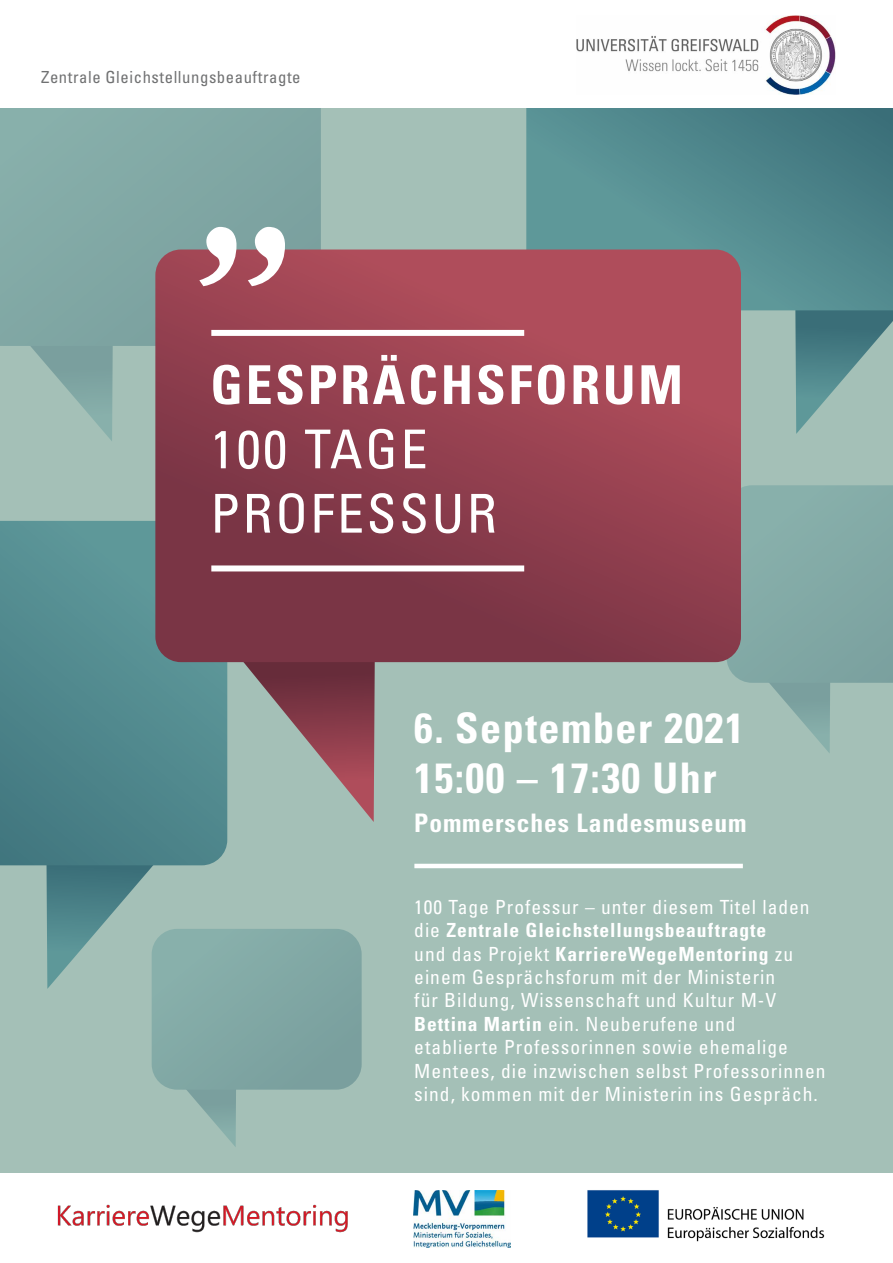
<style>
.page{position:relative;width:893px;height:1263px;background:#a4c0b7}
.page>*{position:absolute;margin:0;border:0;box-sizing:border-box;transform-origin:0 0}
.t1{font:177.3px "Arbutus Slab";color:#fff}
.t2{font:condensed 53.55px/64.3px "Univers LT Pro";letter-spacing:.05em;color:#fff}
.t3{font:700 condensed 53.55px "Univers LT Pro";letter-spacing:.05em;color:#fff}
.t4{font:700 condensed 42.15px/50.6px "Univers LT Pro";letter-spacing:.035em;color:#fff}
.t5{font:700 condensed 25.5px "Univers LT Pro";letter-spacing:.035em;color:#fff}
.t6{font:condensed 19.5px/23.4px "Univers LT Pro";letter-spacing:.05em;color:#fff}
.t7{font:condensed 16.65px "Univers LT Pro";letter-spacing:.035em;color:#707172}
.s1{font-weight:700}
</style>
<div class="page">
<svg style="left:795px;top:310px;width:98px;height:124px"></svg>
<svg style="left:526px;top:107px;width:367px;height:203px;background:#538a8f"></svg>
<svg style="left:46px;top:865px;width:115px;height:124px"></svg>
<svg style="left:0;top:521px;width:227px;height:344px;background:#51898e"></svg>
<svg style="left:30px;top:346px;width:83px;height:95px"></svg>
<div style="left:0;top:107px;width:321px;height:239px;background:#81a8a5"></div>
<svg style="left:727px;top:485px;width:166px;height:268px"></svg>
<svg style="left:187px;top:1090px;width:49px;height:57px"></svg>
<div style="left:152px;top:929px;width:210px;height:161px;background:#81a7a4;border-radius:26px"></div>
<svg style="left:238px;top:662px;width:137px;height:160px"></svg>
<svg style="left:155px;top:249px;width:586px;height:413px;background:#93404f"></svg>
<div style="left:211px;top:565px;width:313px;height:6px;background:#fff"></div>
<hr style="left:414px;top:864px;width:329px;height:4px;background:#fff">
<div style="left:211px;top:330px;width:313px;height:6px;background:#fff"></div>
<div style="left:0;top:1173px;width:893px;height:90px;background:#fff"></div>
<img style="left:57px;top:1204px;width:291px;height:29px">
<img style="left:587px;top:1190px;width:238px;height:52px">
<img style="left:414px;top:1190px;width:97px;height:57px">
<div style="left:0;top:0;width:893px;height:107px;background:#fff"></div>
<img style="left:577px;top:15px;width:258px;height:79px">
<p class="t7" style="left:41px;top:66px;width:261px">Zentrale Gleichstellungsbeauftragte</p>
<h1 class="t1" style="left:189px;top:83px;width:109px">„</h1>
<h2 class="t3" style="left:210px;top:352px;width:474px">GESPRÄCHSFORUM</h2>
<h2 class="t2" style="left:210px;top:416px;width:288px">100 TAGE<br>PROFESSUR</h2>
<h3 class="t4" style="left:414px;top:702px;width:331px">6. September 2021<br>15:00 – 17:30 Uhr</h3>
<h3 class="t5" style="left:414px;top:808px;width:334px">Pommersches Landesmuseum</h3>
<p class="t6" style="left:414px;top:895px;width:413px">100 Tage Professur – unter diesem Titel laden die <span class="s1">Zentrale Gleichstellungsbeauftragte<br></span>und das Projekt <span class="s1">KarriereWegeMentoring</span> zu einem Gesprächsforum mit der Ministerin<br>für Bildung, Wissenschaft und Kultur M-V <span class="s1">Bettina Martin</span> ein. Neuberufene und<br>etablierte Professorinnen sowie ehemalige Mentees, die inzwischen selbst Professorinnen sind, kommen mit der Ministerin ins Gespräch.</p>
</div>
